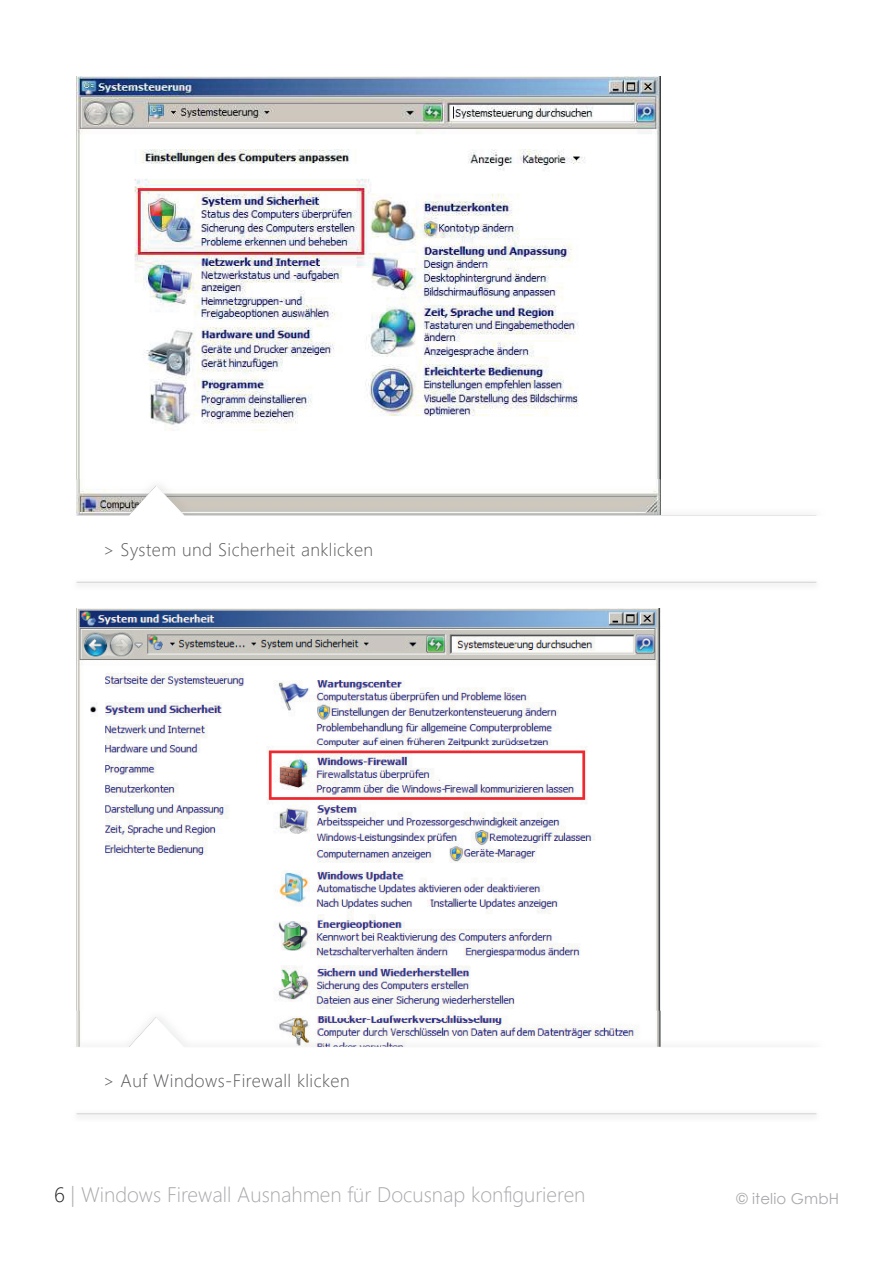
<style>
.page{position:relative;width:893px;height:1263px;background:#fff}
.page>*{position:absolute;margin:0;border:0;box-sizing:border-box;transform-origin:0 0}
.t1{font:300 21px "Segoe UI";color:#a8a9ad}
.t2{font:300 18px "Segoe UI";letter-spacing:.025em;color:#57585a}
.t3{font:15px "Century Gothic";letter-spacing:.01em;color:#a8a9ad}
.s1{color:#231f20}
</style>
<div class="page">
<img style="left:77px;top:77px;width:584px;height:402px">
<svg style="left:76px;top:485px;width:741px;height:31px"></svg>
<hr style="left:77px;top:582px;width:739px;height:1px;background:#d1d2d4">
<img style="left:77px;top:608px;width:584px;height:403px">
<img style="left:76px;top:1011px;width:585px;height:6px">
<img style="left:76px;top:1017px;width:585px;height:30px">
<hr style="left:77px;top:1113px;width:739px;height:1px;background:#d1d2d4">
<p class="t2" style="left:103px;top:535px;width:272px">&gt; System und Sicherheit anklicken</p>
<p class="t2" style="left:103px;top:1066px;width:248px">&gt; Auf Windows-Firewall klicken</p>
<p class="t1" style="left:54px;top:1177px;width:533px"><span class="s1">6</span> | Windows Firewall Ausnahmen für Docusnap konfigurieren</p>
<p class="t3" style="left:736px;top:1188px;width:104px">© itelio GmbH</p>
</div>
